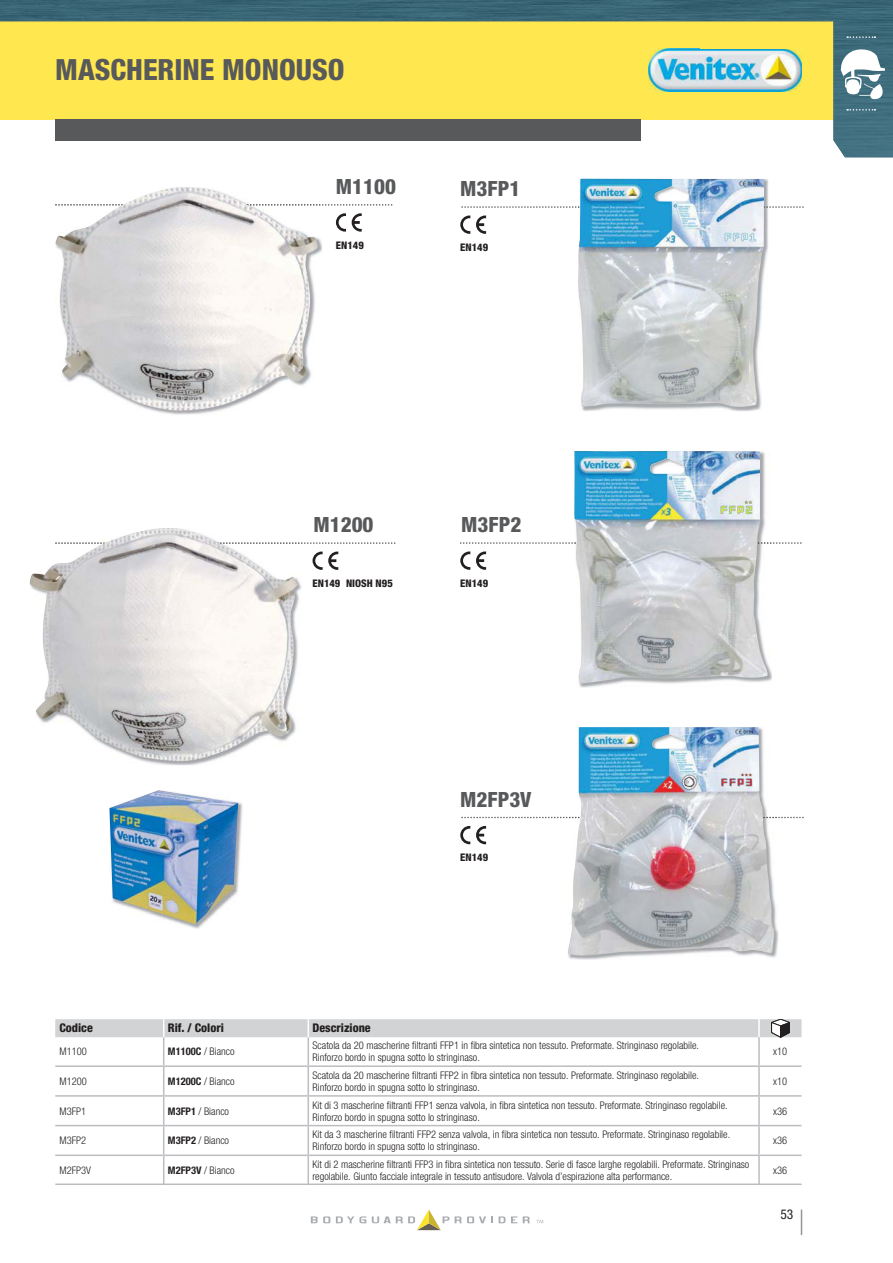
<style>
.page{position:relative;width:893px;height:1263px;background:#fff}
.page>*{position:absolute;margin:0;border:0;box-sizing:border-box;transform-origin:0 0}
.t1{font:800 condensed 29.25px "Helvetica Neue LTW1 G";color:#58595b}
.t2{font:800 condensed 21px "Helvetica Neue LTW1 G";color:#58595b}
.t3{font:condensed 13.5px "Helvetica Neue LTW1 G";color:#231f20}
.t4{font:800 condensed 12px "Helvetica Neue LTW1 G";color:#231f20}
.t5{font:300 condensed 10.5px/12px "Helvetica Neue LTW1 G";color:#231f20}
.t6{font:800 condensed 10.5px "Helvetica Neue LTW1 G";color:#231f20}
.s1{font-weight:700}
</style>
<div class="page">
<svg style="left:311px;top:1216px;width:19px;height:7px"></svg>
<svg style="left:336px;top:1216px;width:30px;height:7px"></svg>
<svg style="left:372px;top:1209px;width:77px;height:21px"></svg>
<svg style="left:455px;top:1216px;width:38px;height:7px"></svg>
<svg style="left:499px;top:1216px;width:6px;height:7px"></svg>
<svg style="left:511px;top:1216px;width:6px;height:7px"></svg>
<svg style="left:523px;top:1216px;width:7px;height:7px"></svg>
<svg style="left:536px;top:1220px;width:7px;height:3px"></svg>
<svg style="left:801px;top:1209px;width:1px;height:26px"></svg>
<svg style="left:0;top:24px;width:833px;height:117px;background:#fde85a"></svg>
<img style="left:0;top:0;width:893px;height:24px">
<img style="left:833px;top:23px;width:60px;height:134px">
<svg style="left:841px;top:49px;width:44px;height:51px"></svg>
<svg style="left:847px;top:109px;width:28px;height:2px"></svg>
<svg style="left:847px;top:36px;width:28px;height:2px"></svg>
<img style="left:648px;top:49px;width:154px;height:42px">
<svg style="left:319px;top:204px;width:73px;height:2px"></svg>
<img style="left:55px;top:187px;width:263px;height:224px">
<svg style="left:298px;top:542px;width:97px;height:2px"></svg>
<img style="left:30px;top:528px;width:268px;height:233px">
<svg style="left:461px;top:206px;width:343px;height:2px"></svg>
<img style="left:582px;top:179px;width:186px;height:232px">
<img style="left:578px;top:179px;width:186px;height:228px">
<svg style="left:460px;top:542px;width:342px;height:2px"></svg>
<img style="left:579px;top:542px;width:193px;height:146px">
<img style="left:574px;top:451px;width:194px;height:232px">
<svg style="left:461px;top:817px;width:343px;height:1px"></svg>
<img style="left:568px;top:816px;width:211px;height:144px">
<img style="left:568px;top:727px;width:206px;height:228px">
<img style="left:182px;top:802px;width:61px;height:126px">
<img style="left:109px;top:790px;width:129px;height:134px">
<div style="left:55px;top:119px;width:586px;height:21px;background:#58595b"></div>
<svg style="left:336px;top:213px;width:10px;height:19px"></svg>
<svg style="left:352px;top:213px;width:10px;height:19px"></svg>
<svg style="left:313px;top:551px;width:25px;height:19px"></svg>
<svg style="left:460px;top:215px;width:10px;height:19px"></svg>
<svg style="left:476px;top:215px;width:10px;height:19px"></svg>
<svg style="left:460px;top:551px;width:10px;height:19px"></svg>
<svg style="left:476px;top:551px;width:10px;height:19px"></svg>
<svg style="left:460px;top:826px;width:10px;height:18px"></svg>
<svg style="left:476px;top:826px;width:10px;height:18px"></svg>
<svg style="left:55px;top:1019px;width:746px;height:164px"></svg>
<hr style="left:55px;top:1183px;width:746px;height:2px;background:#bbbdc0">
<p class="t1" style="left:55px;top:53px;width:291px">MASCHERINE MONOUSO</p>
<p class="t2" style="left:336px;top:175px;width:62px">M1100</p>
<p class="t6" style="left:336px;top:239px;width:29px">EN149</p>
<p class="t2" style="left:460px;top:177px;width:61px">M3FP1</p>
<p class="t6" style="left:460px;top:241px;width:29px">EN149</p>
<p class="t2" style="left:314px;top:513px;width:62px">M1200</p>
<p class="t6" style="left:313px;top:577px;width:82px">EN149 NIOSH N95</p>
<p class="t2" style="left:461px;top:513px;width:61px">M3FP2</p>
<p class="t6" style="left:460px;top:577px;width:29px">EN149</p>
<p class="t2" style="left:460px;top:787px;width:73px">M2FP3V</p>
<p class="t6" style="left:460px;top:851px;width:29px">EN149</p>
<p class="t4" style="left:60px;top:1021px;width:35px">Codice</p>
<p class="t4" style="left:168px;top:1021px;width:58px">Rif. / Colori</p>
<p class="t4" style="left:313px;top:1021px;width:60px">Descrizione</p>
<p class="t5" style="left:60px;top:1046px;width:29px">M1100</p>
<p class="t5" style="left:168px;top:1046px;width:68px"><span class="s1">M1100C</span> / Bianco</p>
<p class="t5" style="left:313px;top:1040px;width:388px">Scatola da 20 mascherine filtranti FFP1 in fibra sintetica non tessuto. Preformate. Stringinaso regolabile.<br>Rinforzo bordo in spugna sotto lo stringinaso.</p>
<p class="t5" style="left:773px;top:1046px;width:15px">x10</p>
<p class="t5" style="left:60px;top:1076px;width:29px">M1200</p>
<p class="t5" style="left:168px;top:1076px;width:68px"><span class="s1">M1200C</span> / Bianco</p>
<p class="t5" style="left:313px;top:1070px;width:388px">Scatola da 20 mascherine filtranti FFP2 in fibra sintetica non tessuto. Preformate. Stringinaso regolabile.<br>Rinforzo bordo in spugna sotto lo stringinaso.</p>
<p class="t5" style="left:773px;top:1076px;width:15px">x10</p>
<p class="t5" style="left:60px;top:1106px;width:28px">M3FP1</p>
<p class="t5" style="left:168px;top:1106px;width:63px"><span class="s1">M3FP1</span> / Bianco</p>
<p class="t5" style="left:312px;top:1100px;width:417px">Kit di 3 mascherine filtranti FFP1 senza valvola, in fibra sintetica non tessuto. Preformate. Stringinaso regolabile.<br>Rinforzo bordo in spugna sotto lo stringinaso.</p>
<p class="t5" style="left:773px;top:1106px;width:15px">x36</p>
<p class="t5" style="left:59px;top:1136px;width:28px">M3FP2</p>
<p class="t5" style="left:168px;top:1136px;width:63px"><span class="s1">M3FP2</span> / Bianco</p>
<p class="t5" style="left:312px;top:1130px;width:419px">Kit da 3 mascherine filtranti FFP2 senza valvola, in fibra sintetica non tessuto. Preformate. Stringinaso regolabile.<br>Rinforzo bordo in spugna sotto lo stringinaso.</p>
<p class="t5" style="left:773px;top:1136px;width:15px">x36</p>
<p class="t5" style="left:59px;top:1165px;width:33px">M2FP3V</p>
<p class="t5" style="left:168px;top:1165px;width:68px"><span class="s1">M2FP3V</span> / Bianco</p>
<p class="t5" style="left:312px;top:1159px;width:438px">Kit di 2 mascherine filtranti FFP3 in fibra sintetica non tessuto. Serie di fasce larghe regolabili. Preformate. Stringinaso regolabile. Giunto facciale integrale in tessuto antisudore. Valvola d’espirazione alta performance.</p>
<p class="t5" style="left:773px;top:1165px;width:15px">x36</p>
<p class="t3" style="left:780px;top:1209px;width:14px">53</p>
</div>
